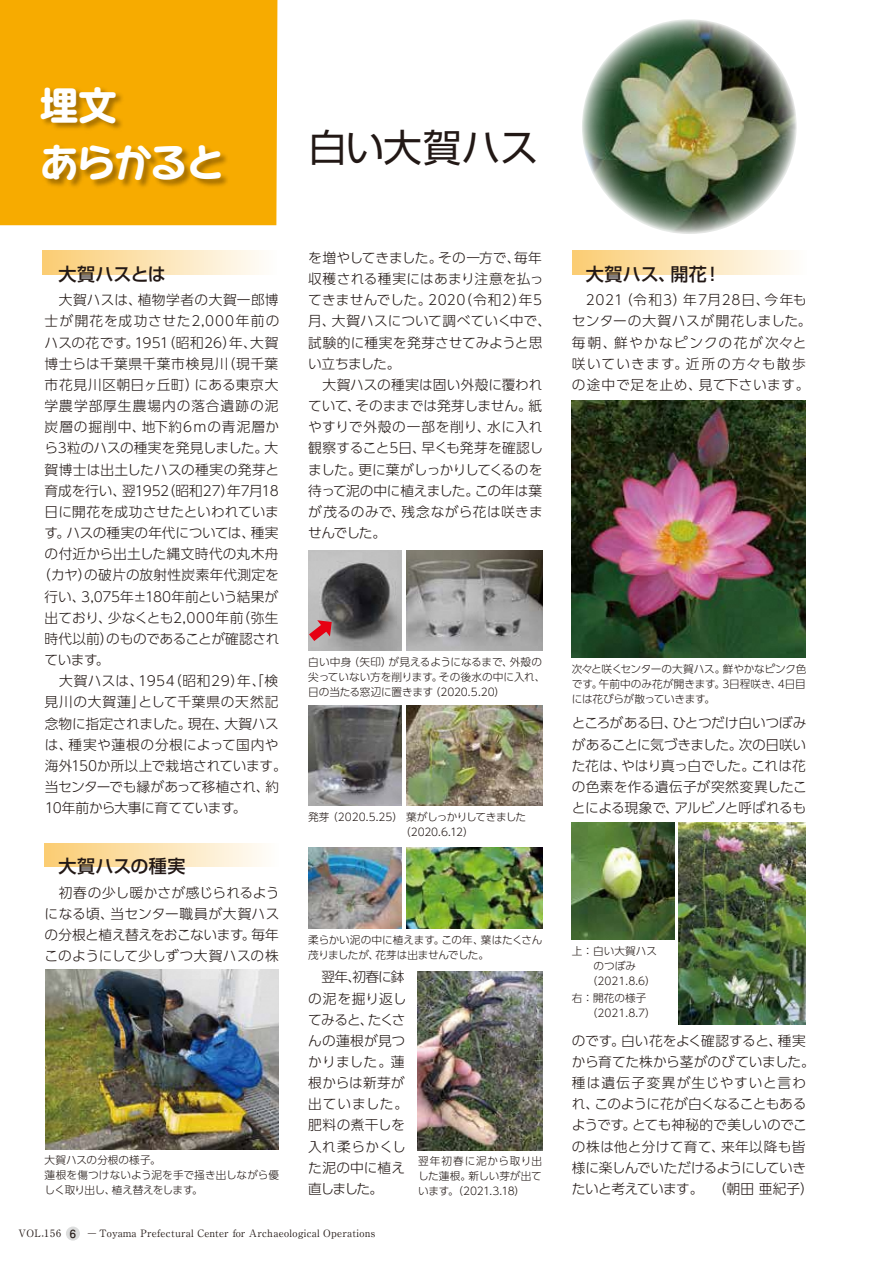
<style>
.page{position:relative;width:893px;height:1263px;background:#fff}
.page>*{position:absolute;margin:0;border:0;box-sizing:border-box;transform-origin:0 0}
.t1{font:38.25px "Shin Go Pro";letter-spacing:.005em;color:#221815}
.t2{font:700 38.25px "Capie N Std";letter-spacing:-.035em;color:#fff}
.t3{font:700 38.25px "UD Shin M Go Pro";color:#fff}
.t4{font:500 18px "Shin Go Pro";letter-spacing:.01em;color:#221815}
.t5{font:300 13.65px/21.1px "UD Shin Go Pro";letter-spacing:.005em;color:#221815}
.t6{font:300 13.65px/21.1px "UD Shin Go Pro";letter-spacing:.07em;color:#221815}
.t7{font:300 13.65px "UD Shin Go Pro";letter-spacing:-.025em;color:#221815}
.t8{font:300 13.65px "UD Shin Go Pro";letter-spacing:-.015em;color:#221815}
.t9{font:300 13.65px "UD Shin Go Pro";letter-spacing:.03em;color:#221815}
.t10{font:300 13.65px "UD Shin Go Pro";letter-spacing:-.02em;color:#221815}
.t11{font:300 13.65px "UD Shin Go Pro";letter-spacing:.075em;color:#221815}
.t12{font:300 13.65px "UD Shin Go Pro";letter-spacing:.035em;color:#221815}
.t13{font:300 13.65px "UD Shin Go Pro";letter-spacing:.06em;color:#221815}
.t14{font:300 13.65px "UD Shin Go Pro";letter-spacing:.05em;color:#221815}
.t15{font:300 10.65px/14.9px "UD Shin Go Pro";letter-spacing:-.01em;color:#221815}
.t16{font:300 10.65px/14.9px "UD Shin Go Pro";letter-spacing:-.03em;color:#221815}
.t17{font:10.05px "Ryumin Pro";letter-spacing:.025em;color:#221815}
.s1{font-family:"Shuei Yobu Min Std M"}
.s2{font-family:"Futo Go B101 Pro";font-weight:700;font-size:11.1px}
</style>
<div class="page">
<div style="left:43px;top:251px;width:233px;height:23px;background:linear-gradient(to right,#fbcd73,#fefefd)"></div>
<div style="left:573px;top:251px;width:233px;height:23px;background:linear-gradient(to right,#fbcd73,#fefefd)"></div>
<div style="left:45px;top:843px;width:234px;height:23px;background:linear-gradient(to right,#fbcd73,#fefefd)"></div>
<img style="left:308px;top:550px;width:94px;height:100px">
<img style="left:406px;top:550px;width:136px;height:100px">
<img style="left:572px;top:823px;width:102px;height:116px">
<img style="left:678px;top:823px;width:128px;height:202px">
<img style="left:308px;top:706px;width:94px;height:100px">
<img style="left:406px;top:706px;width:136px;height:100px">
<img style="left:308px;top:847px;width:94px;height:81px">
<img style="left:406px;top:847px;width:136px;height:81px">
<img style="left:418px;top:971px;width:124px;height:180px">
<img style="left:582px;top:19px;width:215px;height:215px;border-radius:107px">
<svg style="left:308px;top:615px;width:29px;height:35px"></svg>
<div style="left:0;top:0;width:277px;height:225px;background:#f7ab00"></div>
<img style="left:38px;top:84px;width:197px;height:110px">
<hr style="left:892px;top:0;width:1px;height:225px;background:#f7ab00">
<div style="left:66px;top:1226px;width:14px;height:14px;background:#dcdddd;border-radius:50%"></div>
<img style="left:572px;top:400px;width:234px;height:258px">
<img style="left:46px;top:970px;width:233px;height:179px">
<h1 class="t3" style="left:40px;top:74px;width:78px">埋文</h1>
<h1 class="t2" style="left:40px;top:134px;width:186px">あらかると</h1>
<h2 class="t4" style="left:58px;top:259px;width:109px">大賀ハスとは</h2>
<p class="t9" style="left:45px;top:289px;width:235px">　大賀ハスは、植物学者の大賀一郎博</p>
<p class="t11" style="left:45px;top:310px;width:236px">士が開花を成功させた2,000年前の</p>
<p class="t5" style="left:45px;top:331px;width:235px">ハスの花です。1951（昭和26）年、大賀</p>
<p class="t12" style="left:45px;top:352px;width:235px">博士らは千葉県千葉市検見川（現千葉</p>
<p class="t12" style="left:45px;top:374px;width:235px">市花見川区朝日ヶ丘町）にある東京大</p>
<p class="t11" style="left:45px;top:395px;width:235px">学農学部厚生農場内の落合遺跡の泥</p>
<p class="t13" style="left:45px;top:416px;width:236px">炭層の掘削中、地下約6ｍの青泥層か</p>
<p class="t7" style="left:45px;top:437px;width:235px">ら3粒のハスの種実を発見しました。大</p>
<p class="t5" style="left:45px;top:458px;width:236px">賀博士は出土したハスの種実の発芽と</p>
<p class="t10" style="left:45px;top:479px;width:236px">育成を行い、翌1952（昭和27）年7月18</p>
<p class="t5" style="left:45px;top:501px;width:236px">日に開花を成功させたといわれていま</p>
<p class="t8" style="left:45px;top:522px;width:235px">す。ハスの種実の年代については、種実</p>
<p class="t5" style="left:45px;top:543px;width:235px">の付近から出土した縄文時代の丸木舟</p>
<p class="t5" style="left:37px;top:564px;width:243px">（カヤ）の破片の放射性炭素年代測定を</p>
<p class="t8" style="left:45px;top:585px;width:235px">行い、3,075年±180年前という結果が</p>
<p class="t5" style="left:45px;top:606px;width:235px">出ており、少なくとも2,000年前（弥生</p>
<p class="t10" style="left:45px;top:628px;width:236px">時代以前）のものであることが確認され</p>
<p class="t5" style="left:45px;top:649px;width:66px">ています。</p>
<p class="t9" style="left:45px;top:670px;width:235px">　大賀ハスは、1954（昭和29）年、「検</p>
<p class="t14" style="left:45px;top:691px;width:235px">見川の大賀蓮」として千葉県の天然記</p>
<p class="t7" style="left:45px;top:712px;width:236px">念物に指定されました。現在、大賀ハス</p>
<p class="t9" style="left:45px;top:733px;width:235px">は、種実や蓮根の分根によって国内や</p>
<p class="t8" style="left:45px;top:754px;width:244px">海外150か所以上で栽培されています。</p>
<p class="t7" style="left:45px;top:776px;width:236px">当センターでも縁があって移植され、約</p>
<p class="t7" style="left:45px;top:797px;width:203px">10年前から大事に育てています。</p>
<h2 class="t4" style="left:58px;top:851px;width:129px">大賀ハスの種実</h2>
<p class="t5" style="left:45px;top:881px;width:236px;text-align:justify">　初春の少し暖かさが感じられるようになる頃、当センター職員が大賀ハスの分根と植え替えをおこないます。毎年このようにして少しずつ大賀ハスの株</p>
<p class="t15" style="left:45px;top:1152px;width:236px">大賀ハスの分根の様子。<br>蓮根を傷つけないよう泥を手で掻き出しながら優しく取り出し、植え替えをします。</p>
<h1 class="t1" style="left:308px;top:116px;width:232px">白い大賀ハス</h1>
<p class="t5" style="left:308px;top:247px;width:244px">を増やしてきました。その一方で、毎年収穫される種実にはあまり注意を払ってきませんでした。2020（令和2）年5月、大賀ハスについて調べていく中で、試験的に種実を発芽させてみようと思い立ちました。<br>　大賀ハスの種実は固い外殻に覆われていて、そのままでは発芽しません。紙やすりで外殻の一部を削り、水に入れ観察すること5日、早くも発芽を確認しました。更に葉がしっかりしてくるのを待って泥の中に植えました。この年は葉が茂るのみで、残念ながら花は咲きませんでした。</p>
<p class="t15" style="left:308px;top:654px;width:239px">白い中身（矢印）が見えるようになるまで、外殻の尖っていない方を削ります。その後水の中に入れ、日の当たる窓辺に置きます（2020.5.20）</p>
<p class="t16" style="left:400px;top:809px;width:127px;text-indent:-92px">発芽 （2020.5.25）葉がしっかりしてきました（2020.6.12）</p>
<p class="t15" style="left:308px;top:932px;width:236px">柔らかい泥の中に植えます。この年、葉はたくさん茂りましたが、花芽は出ませんでした。</p>
<p class="t5" style="left:308px;top:966px;width:102px;text-indent:13px">翌年、初春に鉢の泥を掘り返してみると、たくさんの蓮根が見つかりました。蓮根からは新芽が出ていました。肥料の煮干しを入れ柔らかくした泥の中に植え直しました。</p>
<p class="t15" style="left:418px;top:1153px;width:125px;text-align:justify">翌年初春に泥から取り出した蓮根。新しい芽が出ています。（2021.3.18）</p>
<p class="t17" style="left:18px;top:1226px;width:358px">VOL<span class="s1">.</span>156 <span class="s2">6</span> －Toyama Prefectural Center for Archaeological Operations</p>
<h2 class="t4" style="left:586px;top:259px;width:137px">大賀ハス、開花！</h2>
<p class="t6" style="left:572px;top:289px;width:241px;text-indent:14px">2021（令和3）年7月28日、今年もセンターの大賀ハスが開花しました。毎朝、鮮やかなピンクの花が次々と咲いていきます。近所の方々も散歩の途中で足を止め、見て下さいます。</p>
<p class="t15" style="left:572px;top:662px;width:236px;text-align:justify">次々と咲くセンターの大賀ハス。鮮やかなピンク色です。午前中のみ花が開きます。3日程咲き、4日目には花びらが散っていきます。</p>
<p class="t5" style="left:572px;top:712px;width:236px;text-align:justify">ところがある日、ひとつだけ白いつぼみがあることに気づきました。次の日咲いた花は、やはり真っ白でした。これは花の色素を作る遺伝子が突然変異したことによる現象で、アルビノと呼ばれるも</p>
<p class="t15" style="left:572px;top:943px;width:87px">上：白い大賀ハス</p>
<p class="t15" style="left:594px;top:958px;width:44px">のつぼみ</p>
<p class="t15" style="left:587px;top:973px;width:70px">（2021.8.6）</p>
<p class="t15" style="left:587px;top:990px;width:70px;text-indent:-15px">右：開花の様子（2021.8.7）</p>
<p class="t5" style="left:572px;top:1029px;width:244px">のです。白い花をよく確認すると、種実から育てた株から茎がのびていました。種は遺伝子変異が生じやすいと言われ、このように花が白くなることもあるようです。とても神秘的で美しいのでこの株は他と分けて育て、来年以降も皆様に楽しんでいただけるようにしていきたいと考えています。 （朝田 亜紀子）</p>
</div>
